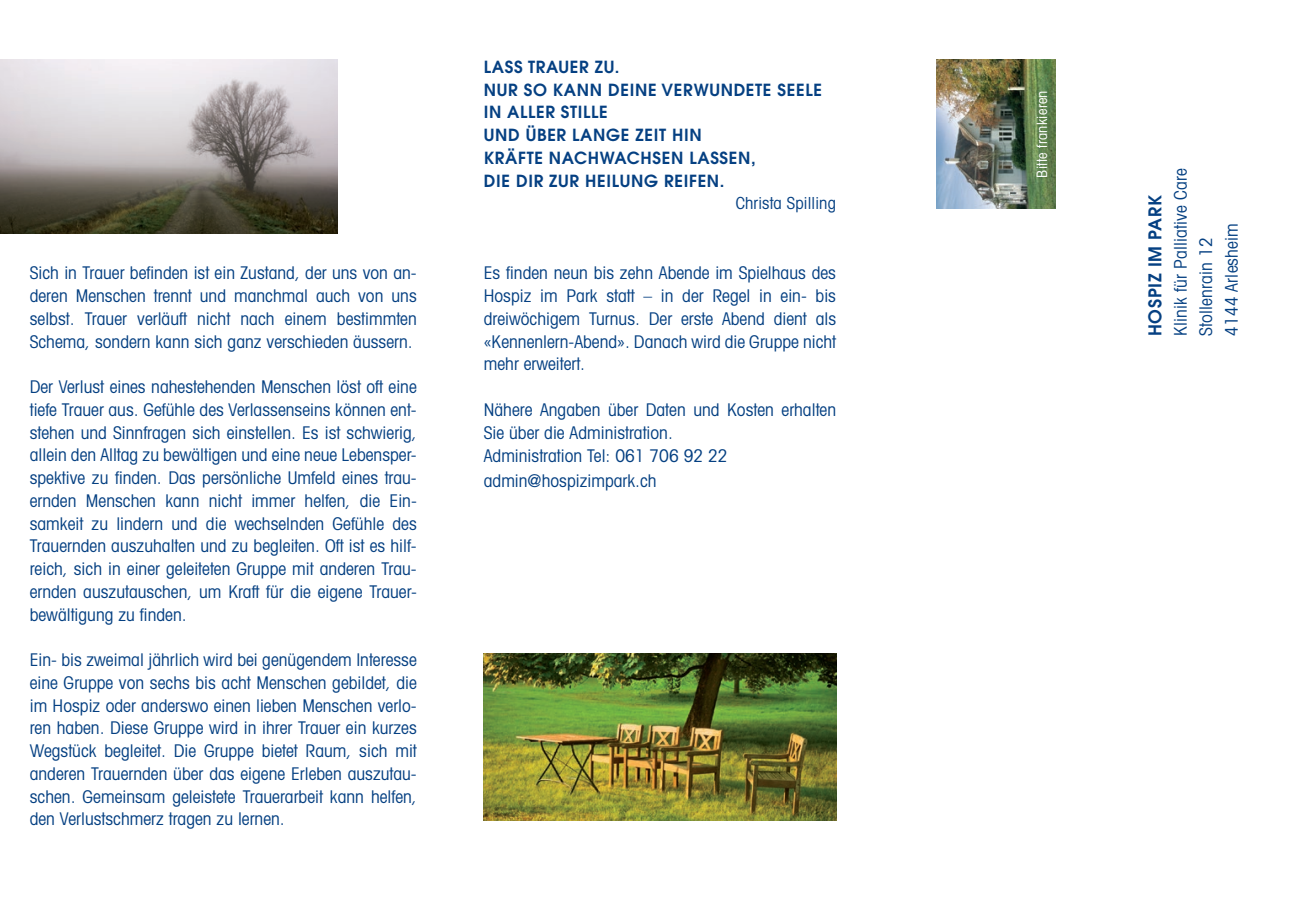
<style>
.page{position:relative;width:1310px;height:918px;background:#fff}
.page>*{position:absolute;margin:0;border:0;box-sizing:border-box;transform-origin:0 0}
.Copy_schmal{font:condensed 17.5px/22.8px "Avant Garde";color:#054082;text-align:justify}
.Copy_schmal-2{font:600 17.5px "Avant Garde";letter-spacing:.04em;color:#054082}
.Titel{font:600 16.62px "Avant Garde";letter-spacing:.04em;color:#054082}
.Copy_schmal-3{font:condensed 16.62px "Avant Garde";letter-spacing:.01em;color:#054082}
.Copy_schmal-4{font:condensed 14.35px "Avant Garde";letter-spacing:.02em;color:#fff}
</style>
<div class="page">
<img style="left:484px;top:654px;width:352px;height:166px">
<img style="left:0;top:60px;width:337px;height:174px">
<img style="left:936px;top:60px;width:119px;height:148px">
<p class="Copy_schmal" style="left:30px;top:261px;width:388px">Sich in Trauer befinden ist ein Zustand, der uns von an&shy;deren Menschen trennt und manchmal auch von uns selbst. Trauer verläuft nicht nach einem bestimmten Schema, sondern kann sich ganz verschieden äussern.</p>
<p class="Copy_schmal" style="left:30px;top:375px;width:388px">Der Verlust eines nahestehenden Menschen löst oft eine tiefe Trauer aus. Gefühle des Verlassenseins können ent&shy;stehen und Sinnfragen sich einstellen. Es ist schwierig, allein den Alltag zu bewältigen und eine neue Lebensper&shy;spektive zu finden. Das persönliche Umfeld eines trau&shy;ernden Menschen kann nicht immer helfen, die Ein&shy;samkeit zu lindern und die wechselnden Gefühle des Trauernden auszuhalten und zu begleiten. Oft ist es hilf&shy;reich, sich in einer geleiteten Gruppe mit anderen Trau&shy;ernden auszutauschen, um Kraft für die eigene Trauer&shy;bewältigung zu finden.</p>
<p class="Copy_schmal" style="left:30px;top:648px;width:388px">Ein- bis zweimal jährlich wird bei genügendem Interesse eine Gruppe von sechs bis acht Menschen gebildet, die im Hospiz oder anderswo einen lieben Menschen verlo&shy;ren haben. Diese Gruppe wird in ihrer Trauer ein kurzes Wegstück begleitet. Die Gruppe bietet Raum, sich mit anderen Trauernden über das eigene Erleben auszutau&shy;schen. Gemeinsam geleistete Trauerarbeit kann helfen, den Verlustschmerz tragen zu lernen.</p>
<p class="Titel" style="left:484px;top:56px;width:137px">LASS TRAUER ZU.</p>
<p class="Titel" style="left:484px;top:79px;width:340px">NUR SO KANN DEINE VERWUNDETE SEELE</p>
<p class="Titel" style="left:484px;top:101px;width:126px">IN ALLER STILLE</p>
<p class="Titel" style="left:484px;top:124px;width:219px">UND ÜBER LANGE ZEIT HIN</p>
<p class="Titel" style="left:484px;top:147px;width:274px">KRÄFTE NACHWACHSEN LASSEN,</p>
<p class="Titel" style="left:484px;top:170px;width:242px">DIE DIR ZUR HEILUNG REIFEN.</p>
<p class="Copy_schmal-3" style="left:735px;top:193px;width:102px">Christa Spilling</p>
<p class="Copy_schmal" style="left:484px;top:261px;width:354px">Es finden neun bis zehn Abende im Spielhaus des Hospiz im Park statt – in der Regel in ein- bis dreiwöchigem Turnus. Der erste Abend dient als «Kennenlern-Abend». Danach wird die Gruppe nicht mehr erweitert.</p>
<p class="Copy_schmal" style="left:484px;top:398px;width:354px">Nähere Angaben über Daten und Kosten erhalten<br>Sie über die Administration.</p>
<p class="Copy_schmal" style="left:484px;top:443px;width:245px">Administration Tel: 061 706 92 22</p>
<p class="Copy_schmal" style="left:484px;top:469px;width:174px">admin@hospizimpark.ch</p>
<p class="Copy_schmal-4" style="left:1033px;top:178px;width:89px;rotate:-90deg">Bitte frankieren</p>
<p class="Copy_schmal-2" style="left:1143px;top:336px;width:142px;rotate:-90deg">HOSPIZ IM PARK</p>
<p class="Copy_schmal" style="left:1169px;top:336px;width:169px;rotate:-90deg">Klinik für Palliative Care</p>
<p class="Copy_schmal" style="left:1194px;top:336px;width:100px;rotate:-90deg">Stollenrain 12</p>
<p class="Copy_schmal" style="left:1219px;top:336px;width:115px;rotate:-90deg">4144 Arlesheim</p>
</div>
